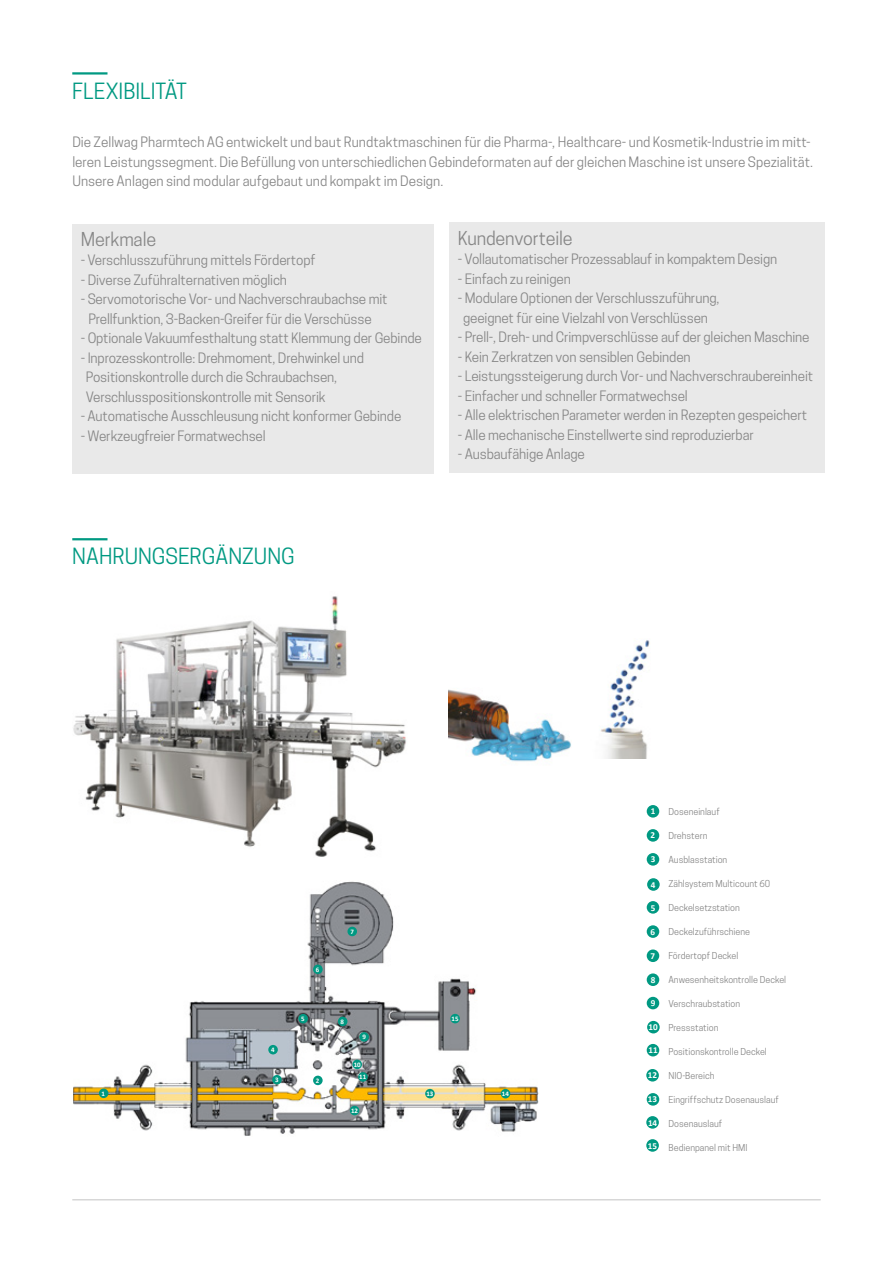
<style>
.page{position:relative;width:893px;height:1263px;background:#fff}
.page>*{position:absolute;margin:0;border:0;box-sizing:border-box;transform-origin:0 0}
.t1{font:21px "Cooper Hewitt";color:#009982}
.t2{font:18px "Cooper Hewitt";letter-spacing:-.01em;color:#878787}
.t3{font:13.5px/19.5px "Cooper Hewitt";letter-spacing:-.01em;color:#878787}
.t4{font:700 9.15px "Calibri";color:#fff}
.t5{font:9px "Cooper Hewitt";color:#878787}
.t6{font:700 6.9px/12.5px "Calibri";color:#fff}
</style>
<div class="page">
<hr style="left:72px;top:72px;width:35px;height:3px;background:#009982">
<hr style="left:72px;top:1199px;width:749px;height:1px;background:#878787">
<div style="left:72px;top:224px;width:362px;height:249px;background:#e9e9e9"></div>
<div style="left:449px;top:223px;width:376px;height:250px;background:#e9e9e9"></div>
<hr style="left:72px;top:538px;width:35px;height:2px;background:#009982">
<img style="left:73px;top:881px;width:465px;height:255px">
<div style="left:99px;top:1088px;width:9px;height:10px;background:#009982;border-radius:50%"></div>
<div style="left:313px;top:1076px;width:10px;height:9px;background:#009982;border-radius:50%"></div>
<div style="left:272px;top:1075px;width:10px;height:9px;background:#009982;border-radius:50%"></div>
<div style="left:268px;top:1045px;width:10px;height:9px;background:#009982;border-radius:50%"></div>
<div style="left:298px;top:1014px;width:10px;height:9px;background:#009982;border-radius:50%"></div>
<div style="left:313px;top:964px;width:10px;height:10px;background:#009982;border-radius:50%"></div>
<div style="left:347px;top:927px;width:10px;height:9px;background:#009982;border-radius:50%"></div>
<div style="left:338px;top:1017px;width:9px;height:9px;background:#009982;border-radius:50%"></div>
<div style="left:359px;top:1032px;width:10px;height:10px;background:#009982;border-radius:50%"></div>
<div style="left:352px;top:1060px;width:10px;height:9px;background:#009982;border-radius:50%"></div>
<div style="left:358px;top:1072px;width:10px;height:10px;background:#009982;border-radius:50%"></div>
<div style="left:350px;top:1106px;width:9px;height:9px;background:#009982;border-radius:50%"></div>
<div style="left:425px;top:1089px;width:10px;height:9px;background:#009982;border-radius:50%"></div>
<div style="left:501px;top:1089px;width:9px;height:9px;background:#009982;border-radius:50%"></div>
<div style="left:450px;top:1014px;width:10px;height:9px;background:#009982;border-radius:50%"></div>
<img style="left:73px;top:596px;width:333px;height:261px">
<img style="left:449px;top:689px;width:122px;height:73px">
<img style="left:600px;top:640px;width:50px;height:118px">
<div style="left:647px;top:829px;width:12px;height:13px;background:#009982;border-radius:50%"></div>
<div style="left:647px;top:805px;width:12px;height:12px;background:#009982;border-radius:50%"></div>
<div style="left:647px;top:853px;width:12px;height:13px;background:#009982;border-radius:50%"></div>
<div style="left:647px;top:878px;width:13px;height:13px;background:#009982;border-radius:50%"></div>
<div style="left:647px;top:901px;width:12px;height:13px;background:#009982;border-radius:50%"></div>
<div style="left:647px;top:925px;width:12px;height:13px;background:#009982;border-radius:50%"></div>
<div style="left:647px;top:973px;width:12px;height:13px;background:#009982;border-radius:50%"></div>
<div style="left:647px;top:949px;width:12px;height:13px;background:#009982;border-radius:50%"></div>
<div style="left:647px;top:997px;width:12px;height:12px;background:#009982;border-radius:50%"></div>
<div style="left:647px;top:1021px;width:13px;height:12px;background:#009982;border-radius:50%"></div>
<div style="left:647px;top:1044px;width:12px;height:12px;background:#009982;border-radius:50%"></div>
<div style="left:646px;top:1069px;width:13px;height:12px;background:#009982;border-radius:50%"></div>
<div style="left:647px;top:1093px;width:12px;height:13px;background:#009982;border-radius:50%"></div>
<div style="left:646px;top:1116px;width:13px;height:13px;background:#009982;border-radius:50%"></div>
<div style="left:646px;top:1139px;width:13px;height:13px;background:#009982;border-radius:50%"></div>
<h1 class="t1" style="left:72px;top:79px;width:116px">FLEXIBILITÄT</h1>
<p class="t3" style="left:72px;top:133px;width:742px">Die Zellwag Pharmtech AG entwickelt und baut Rundtaktmaschinen für die Pharma-, Healthcare- und Kosmetik-Industrie im mitt&shy;leren Leistungssegment. Die Befüllung von unterschiedlichen Gebindeformaten auf der gleichen Maschine ist unsere Spezialität.<br>Unsere Anlagen sind modular aufgebaut und kompakt im Design.</p>
<h2 class="t2" style="left:81px;top:229px;width:77px">Merkmale</h2>
<p class="t3" style="left:81px;top:251px;width:236px">- Verschlusszuführung mittels Fördertopf</p>
<p class="t3" style="left:81px;top:270px;width:208px">- Diverse Zuführalternativen möglich</p>
<p class="t3" style="left:88px;top:290px;width:301px;text-indent:-8px">- Servomotorische Vor- und Nachverschraubachse mit<br>Prellfunktion, 3-Backen-Greifer für die Verschüsse</p>
<p class="t3" style="left:81px;top:329px;width:343px">- Optionale Vakuumfesthaltung statt Klemmung der Gebinde</p>
<p class="t3" style="left:86px;top:348px;width:280px;text-indent:-5px">- Inprozesskontrolle: Drehmoment, Drehwinkel und<br>Positionskontrolle durch die Schraubachsen,<br>Verschlusspositionskontrolle mit Sensorik</p>
<p class="t3" style="left:81px;top:407px;width:322px">- Automatische Ausschleusung nicht konformer Gebinde</p>
<p class="t3" style="left:81px;top:426px;width:186px">- Werkzeugfreier Formatwechsel</p>
<h1 class="t1" style="left:72px;top:543px;width:224px">NAHRUNGSERGÄNZUNG</h1>
<h2 class="t2" style="left:458px;top:228px;width:116px">Kundenvorteile</h2>
<p class="t3" style="left:458px;top:250px;width:321px">- Vollautomatischer Prozessablauf in kompaktem Design</p>
<p class="t3" style="left:458px;top:269px;width:114px">- Einfach zu reinigen</p>
<p class="t3" style="left:458px;top:289px;width:263px;text-align:center">- Modulare Optionen der Verschlusszuführung, geeignet für eine Vielzahl von Verschlüssen</p>
<p class="t3" style="left:458px;top:327px;width:353px">- Prell-, Dreh- und Crimpverschlüsse auf der gleichen Maschine</p>
<p class="t3" style="left:458px;top:347px;width:234px">- Kein Zerkratzen von sensiblen Gebinden</p>
<p class="t3" style="left:458px;top:366px;width:357px">- Leistungssteigerung durch Vor- und Nachverschraubereinheit</p>
<p class="t3" style="left:458px;top:386px;width:231px">- Einfacher und schneller Formatwechsel</p>
<p class="t3" style="left:458px;top:405px;width:351px">- Alle elektrischen Parameter werden in Rezepten gespeichert</p>
<p class="t3" style="left:458px;top:425px;width:297px">- Alle mechanische Einstellwerte sind reproduzierbar</p>
<p class="t3" style="left:458px;top:444px;width:128px">- Ausbaufähige Anlage</p>
<p class="t6" style="left:316px;top:963px;width:5px">6</p>
<p class="t6" style="left:301px;top:1012px;width:5px">5</p>
<p class="t6" style="left:350px;top:925px;width:5px">7</p>
<p class="t6" style="left:341px;top:1015px;width:5px">8</p>
<p class="t6" style="left:452px;top:1012px;width:9px">15</p>
<p class="t6" style="left:362px;top:1031px;width:5px">9</p>
<p class="t6" style="left:359px;top:1058px;width:9px;text-indent:-5px">10<br>11</p>
<p class="t6" style="left:351px;top:1104px;width:9px">12</p>
<p class="t6" style="left:271px;top:1043px;width:5px">4</p>
<p class="t6" style="left:275px;top:1073px;width:5px">3</p>
<p class="t6" style="left:316px;top:1074px;width:5px">2</p>
<p class="t6" style="left:102px;top:1087px;width:5px">1</p>
<p class="t6" style="left:428px;top:1088px;width:9px">13</p>
<p class="t6" style="left:426px;top:1087px;width:9px">13</p>
<p class="t6" style="left:502px;top:1087px;width:9px">14</p>
<p class="t4" style="left:651px;top:804px;width:6px">1</p>
<p class="t4" style="left:651px;top:829px;width:6px">2</p>
<p class="t4" style="left:651px;top:853px;width:6px">3</p>
<p class="t4" style="left:651px;top:878px;width:6px">4</p>
<p class="t4" style="left:651px;top:901px;width:6px">5</p>
<p class="t4" style="left:651px;top:925px;width:6px">6</p>
<p class="t4" style="left:651px;top:949px;width:6px">7</p>
<p class="t4" style="left:651px;top:973px;width:6px">8</p>
<p class="t4" style="left:651px;top:997px;width:6px">9</p>
<p class="t4" style="left:648px;top:1021px;width:11px">10</p>
<p class="t4" style="left:648px;top:1044px;width:11px">11</p>
<p class="t4" style="left:648px;top:1069px;width:11px">12</p>
<p class="t4" style="left:648px;top:1093px;width:11px">13</p>
<p class="t4" style="left:648px;top:1116px;width:11px">14</p>
<p class="t4" style="left:648px;top:1139px;width:11px">15</p>
<p class="t5" style="left:668px;top:806px;width:53px">Doseneinlauf</p>
<p class="t5" style="left:668px;top:830px;width:41px">Drehstern</p>
<p class="t5" style="left:668px;top:854px;width:60px">Ausblasstation</p>
<p class="t5" style="left:668px;top:878px;width:103px">Zählsystem Multicount 60</p>
<p class="t5" style="left:668px;top:902px;width:73px">Deckelsetzstation</p>
<p class="t5" style="left:668px;top:926px;width:83px">Deckelzuführschiene</p>
<p class="t5" style="left:668px;top:950px;width:71px">Fördertopf Deckel</p>
<p class="t5" style="left:668px;top:974px;width:119px">Anwesenheitskontrolle Deckel</p>
<p class="t5" style="left:668px;top:998px;width:73px">Verschraubstation</p>
<p class="t5" style="left:668px;top:1022px;width:51px">Pressstation</p>
<p class="t5" style="left:668px;top:1046px;width:100px">Positionskontrolle Deckel</p>
<p class="t5" style="left:668px;top:1070px;width:48px">NIO-Bereich</p>
<p class="t5" style="left:668px;top:1094px;width:112px">Eingriffschutz Dosenauslauf</p>
<p class="t5" style="left:668px;top:1118px;width:55px">Dosenauslauf</p>
<p class="t5" style="left:668px;top:1142px;width:81px">Bedienpanel mit HMI</p>
</div>
